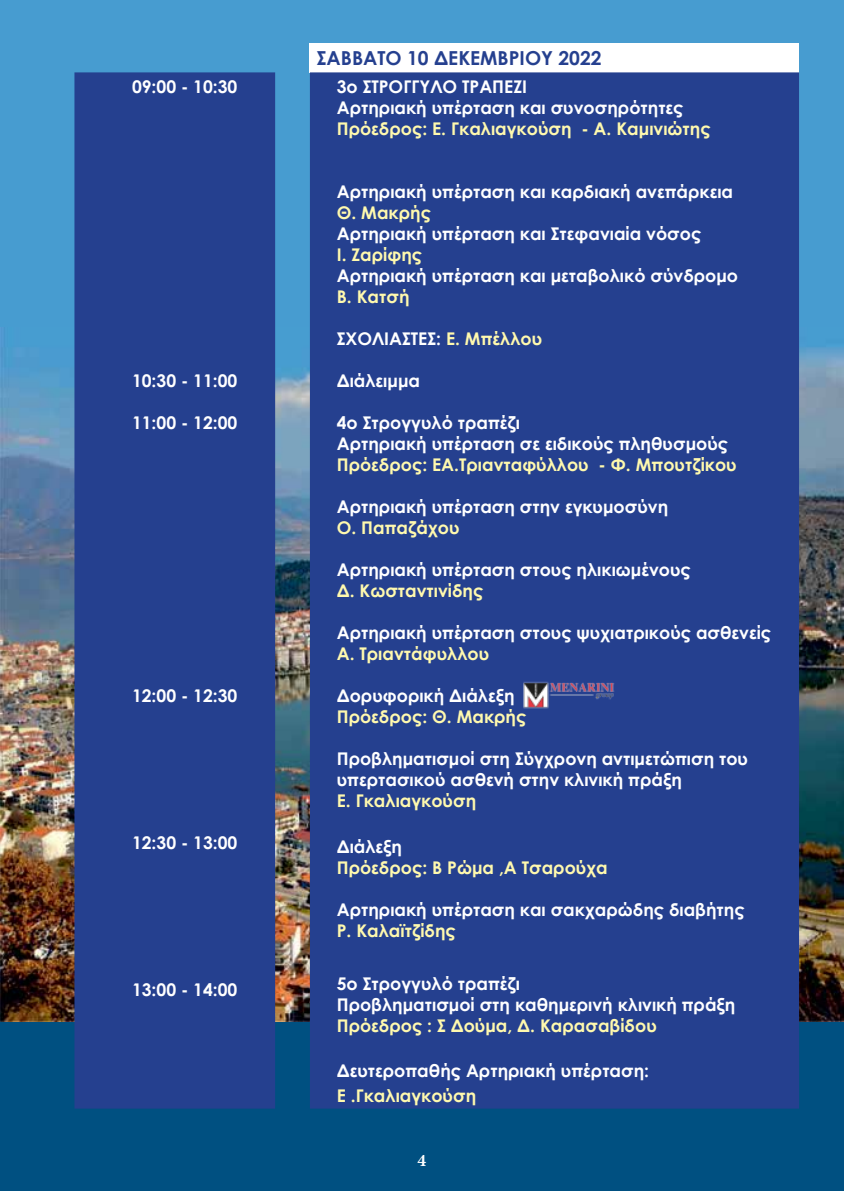
<style>
.page{position:relative;width:844px;height:1191px;background:#fff}
.page>*{position:absolute;margin:0;border:0;box-sizing:border-box;transform-origin:0 0}
.t1{font:700 19.25px "Century Gothic";color:#25408f}
.t2{font:700 17.5px/21px "Century Gothic";color:#fff}
.t3{font:700 17.5px "Century Gothic";color:#fff9ae}
.t4{font:700 17.5px "Minion Pro";color:#fff}
.s1{color:#fff9ae}
</style>
<div class="page">
<div style="left:0;top:0;width:843px;height:1191px;background:#005081"></div>
<div style="left:0;top:0;width:843px;height:501px;background:#479cd0"></div>
<img style="left:0;top:328px;width:843px;height:693px">
<hr style="left:843px;top:0;width:1px;height:1191px;background:#005081">
<hr style="left:843px;top:0;width:1px;height:501px;background:#479cd0">
<div style="left:310px;top:43px;width:488px;height:29px;background:#fff"></div>
<div style="left:74px;top:72px;width:724px;height:1036px;background:#25408f"></div>
<img style="left:521px;top:680px;width:94px;height:30px">
<p class="t2" style="left:132px;top:75px;width:107px">09:00 - 10:30</p>
<p class="t2" style="left:132px;top:369px;width:107px">10:30 - 11:00</p>
<p class="t2" style="left:132px;top:411px;width:107px">11:00 - 12:00</p>
<p class="t2" style="left:132px;top:684px;width:107px">12:00 - 12:30</p>
<p class="t2" style="left:132px;top:831px;width:107px">12:30 - 13:00</p>
<p class="t2" style="left:132px;top:978px;width:107px">13:00 - 14:00</p>
<p class="t1" style="left:317px;top:43px;width:286px">ΣΑΒΒΑΤΟ 10 ΔΕΚΕΜΒΡΙΟΥ 2022</p>
<p class="t2" style="left:336px;top:75px;width:348px">3ο ΣΤΡΟΓΓΥΛΟ ΤΡΑΠΕΖΙ<br>Aρτηριακή υπέρταση και συνοσηρότητες</p>
<p class="t3" style="left:336px;top:115px;width:375px">Πρόεδρος: Ε. Γκαλιαγκούση - Α. Καμινιώτης</p>
<p class="t2" style="left:336px;top:180px;width:398px">Aρτηριακή υπέρταση και καρδιακή ανεπάρκεια</p>
<p class="t3" style="left:336px;top:199px;width:96px">Θ. Μακρής</p>
<p class="t2" style="left:336px;top:222px;width:366px">Αρτηριακή υπέρταση και Στεφανιαία νόσος</p>
<p class="t3" style="left:336px;top:241px;width:87px">Ι. Ζαρίφης</p>
<p class="t2" style="left:336px;top:264px;width:403px">Aρτηριακή υπέρταση και μεταβολικό σύνδρομο</p>
<p class="t3" style="left:336px;top:283px;width:74px">Β. Κατσή</p>
<p class="t2" style="left:336px;top:327px;width:207px">ΣΧΟΛΙΑΣΤΕΣ: <span class="s1">Ε. Μπέλλου</span></p>
<p class="t2" style="left:336px;top:369px;width:85px">Διάλειμμα</p>
<p class="t2" style="left:336px;top:411px;width:393px">4ο Στρογγυλό τραπέζι<br>Αρτηριακή υπέρταση σε ειδικούς πληθυσμούς</p>
<p class="t3" style="left:336px;top:451px;width:401px">Πρόεδρος: ΕΑ.Τριανταφύλλου - Φ. Μπουτζίκου</p>
<p class="t2" style="left:336px;top:495px;width:333px">Αρτηριακή υπέρταση στην εγκυμοσύνη</p>
<p class="t3" style="left:336px;top:514px;width:124px">Ο. Παπαζάχου</p>
<p class="t2" style="left:336px;top:558px;width:355px">Αρτηριακή υπέρταση στους ηλικιωμένους</p>
<p class="t3" style="left:336px;top:577px;width:148px">Δ. Κωσταντινίδης</p>
<p class="t2" style="left:336px;top:621px;width:436px">Αρτηριακή υπέρταση στους ψυχιατρικούς ασθενείς</p>
<p class="t3" style="left:336px;top:640px;width:154px">Α. Τριαντάφυλλου</p>
<p class="t2" style="left:336px;top:684px;width:179px">Δορυφορική Διάλεξη</p>
<p class="t3" style="left:336px;top:703px;width:191px">Πρόεδρος: Θ. Μακρής</p>
<p class="t2" style="left:336px;top:747px;width:412px">Προβληματισμοί στη Σύγχρονη αντιμετώπιση του υπερτασικού ασθενή στην κλινική πράξη</p>
<p class="t3" style="left:336px;top:787px;width:141px">Ε. Γκαλιαγκούση</p>
<p class="t2" style="left:336px;top:835px;width:67px">Διάλεξη</p>
<p class="t3" style="left:336px;top:854px;width:272px">Πρόεδρος: Β Ρώμα ,Α Τσαρούχα</p>
<p class="t2" style="left:336px;top:898px;width:409px">Αρτηριακή υπέρταση και σακχαρώδης διαβήτης</p>
<p class="t3" style="left:336px;top:917px;width:120px">Ρ. Καλαϊτζίδης</p>
<p class="t2" style="left:336px;top:972px;width:400px">5ο Στρογγυλό τραπέζι<br>Προβληματισμοί στη καθημερινή κλινική πράξη</p>
<p class="t3" style="left:336px;top:1012px;width:321px">Πρόεδρος : Σ Δούμα, Δ. Καρασαβίδου</p>
<p class="t2" style="left:336px;top:1059px;width:314px">Δευτεροπαθής Αρτηριακή υπέρταση:</p>
<p class="t3" style="left:336px;top:1082px;width:141px">Ε .Γκαλιαγκούση</p>
<p class="t4" style="left:417px;top:1147px;width:10px">4</p>
</div>
